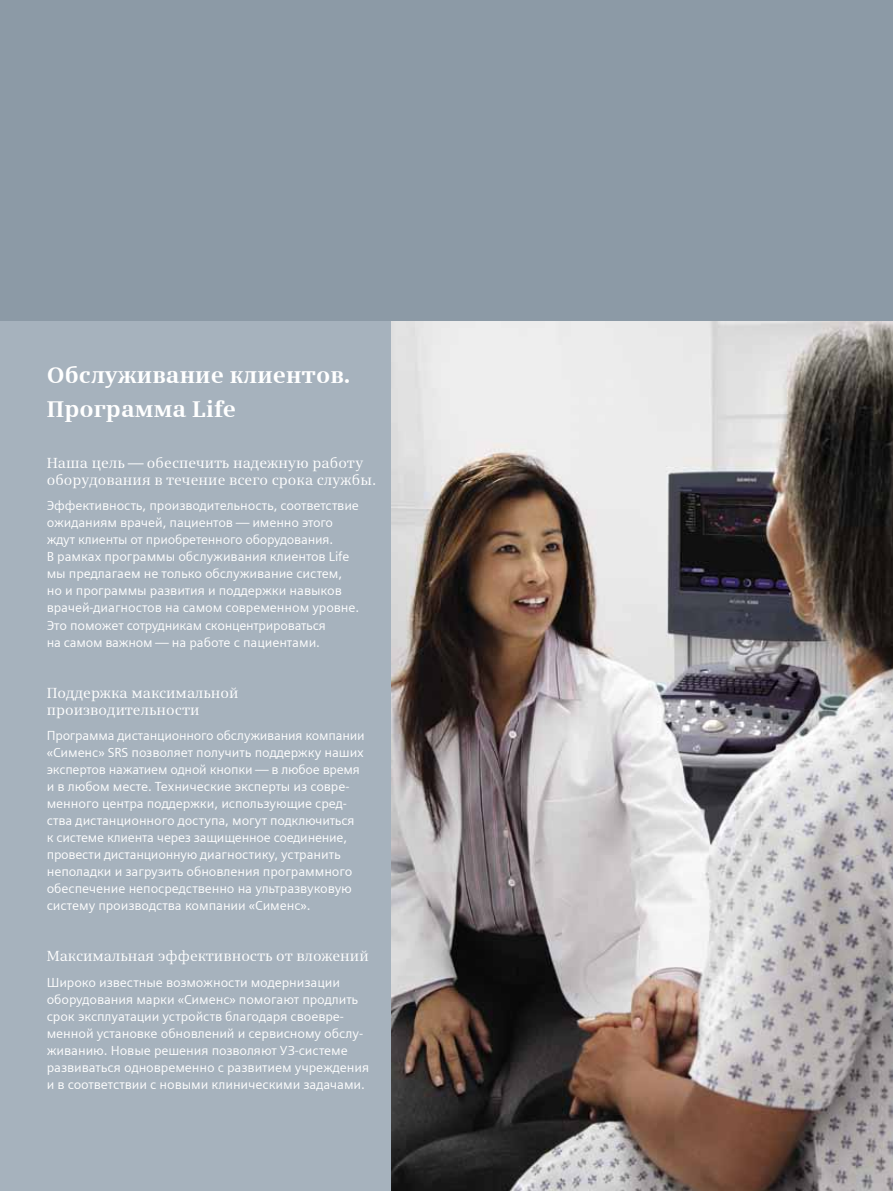
<style>
.page{position:relative;width:893px;height:1191px;background:#fff}
.page>*{position:absolute;margin:0;border:0;box-sizing:border-box;transform-origin:0 0}
.t1{font:700 22.8px/34px "Siemens Serif";letter-spacing:.005em;color:#fff}
.t2{font:14.7px/17px "Siemens Serif";letter-spacing:.005em;color:#fff}
.t3{font:13.2px/17px "Siemens Sans";letter-spacing:-.01em;color:#fff}
</style>
<div class="page">
<div style="left:0;top:0;width:893px;height:321px;background:#8c9aa6"></div>
<div style="left:0;top:321px;width:391px;height:870px;background:#a6b2bd"></div>
<img style="left:391px;top:321px;width:502px;height:870px">
<h1 class="t1" style="left:47px;top:357px;width:305px">Обслуживание клиентов.<br>Программа Life</h1>
<p class="t2" style="left:47px;top:454px;width:331px">Наша цель — обеспечить надежную работу оборудования в течение всего срока службы.</p>
<p class="t3" style="left:47px;top:497px;width:314px">Эффективность, производительность, соответствие ожиданиям врачей, пациентов — именно этого ждут клиенты от приобретенного оборудования.<br>В рамках программы обслуживания клиентов Life мы предлагаем не только обслуживание систем, но и программы развития и поддержки навыков врачей-диагностов на самом современном уровне.<br>Это поможет сотрудникам сконцентрироваться<br>на самом важном — на работе с пациентами.</p>
<p class="t2" style="left:47px;top:684px;width:193px">Поддержка максимальной производительности</p>
<p class="t3" style="left:47px;top:727px;width:320px">Программа дистанционного обслуживания компании «Сименс» SRS позволяет получить поддержку наших экспертов нажатием одной кнопки — в любое время и в любом месте. Технические эксперты из совре&shy;менного центра поддержки, использующие сред&shy;ства дистанционного доступа, могут подключиться к системе клиента через защищенное соединение, провести дистанционную диагностику, устранить неполадки и загрузить обновления программного обеспечение непосредственно на ультразвуковую систему производства компании «Сименс».</p>
<p class="t2" style="left:47px;top:947px;width:323px">Максимальная эффективность от вложений</p>
<p class="t3" style="left:47px;top:974px;width:324px">Широко известные возможности модернизации оборудования марки «Сименс» помогают продлить срок эксплуатации устройств благодаря своевре&shy;менной установке обновлений и сервисному обслу&shy;живанию. Новые решения позволяют УЗ-системе развиваться одновременно с развитием учреждения и в соответствии с новыми клиническими задачами.</p>
</div>
